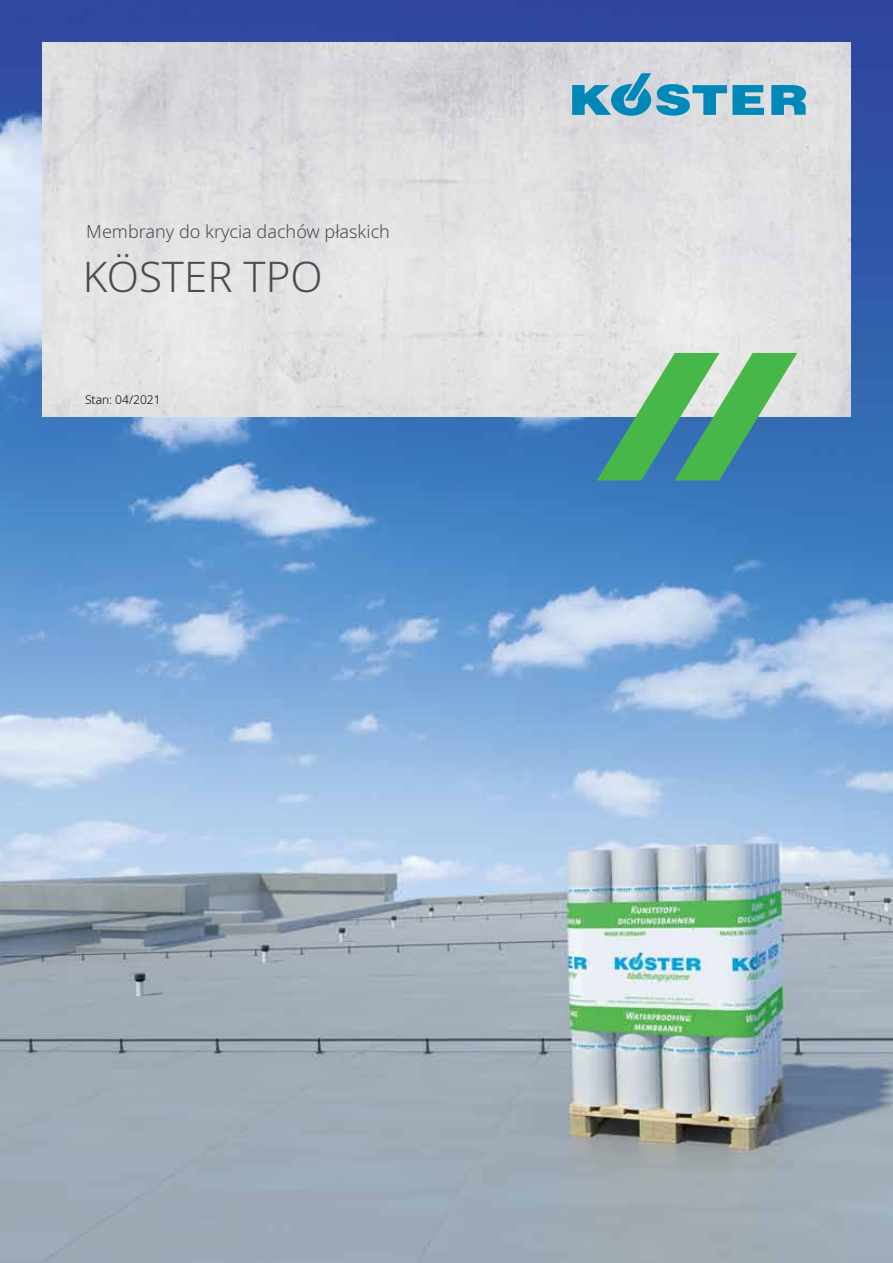
<style>
.page{position:relative;width:893px;height:1263px;background:#fff}
.page>*{position:absolute;margin:0;border:0;box-sizing:border-box;transform-origin:0 0}
.t1{font:300 42px "Noto Sans";color:#4d4d4f}
.t2{font:300 18px "Noto Sans";color:#4d4d4f}
.t3{font:300 12.3px "Noto Sans";color:#000}
.t4{font:300 12px "Noto Sans";color:#000}
</style>
<div class="page">
<img style="left:0;top:0;width:893px;height:1263px">
<img style="left:43px;top:43px;width:807px;height:374px">
<svg style="left:597px;top:353px;width:200px;height:127px;background:#6eaf92"></svg>
<svg style="left:572px;top:73px;width:236px;height:68px;background:#9bc2d2"></svg>
<p class="t2" style="left:86px;top:219px;width:305px">Membrany do krycia dachów płaskich</p>
<h1 class="t1" style="left:83px;top:247px;width:241px">KÖSTER TPO</h1>
<p class="t3" style="left:80px;top:389px;width:86px">Stand: 10/2018</p>
<p class="t4" style="left:85px;top:391px;width:77px">Stan: 04/2021</p>
</div>
